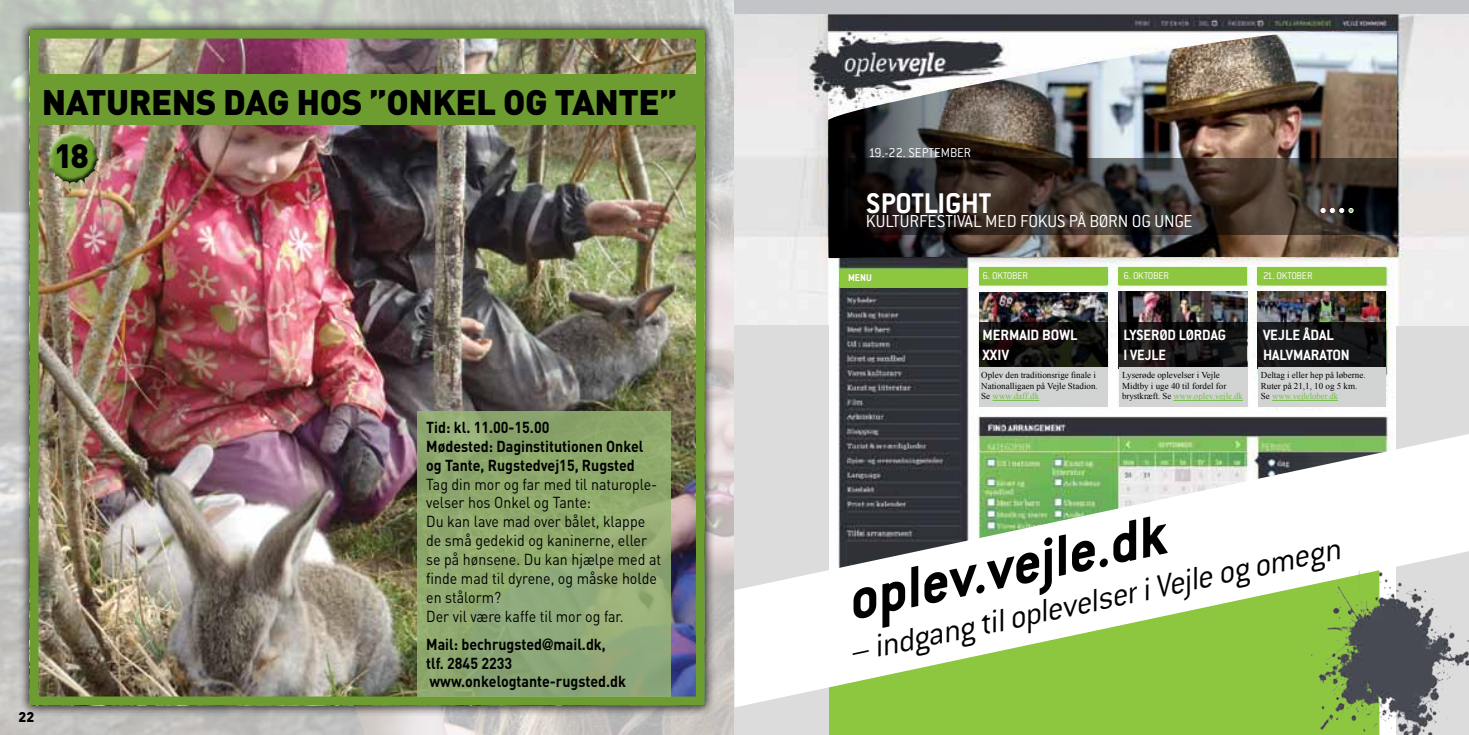
<style>
.page{position:relative;width:1469px;height:735px;background:#fff}
.page>*{position:absolute;margin:0;border:0;box-sizing:border-box;transform-origin:0 0}
.t1{font:italic 700 62.3px "Conduit ITC Std";color:#000}
.t2{font:900 35px "DIN";letter-spacing:.015em;color:#000}
.t3{font:italic 300 34.65px "Conduit ITC Std";color:#000}
.t4{font:900 33.25px "DIN";color:#000}
.t5{font:700 31.15px "Conduit ITC Std";letter-spacing:-.005em;color:#fff}
.t6{font:300 19.07px "Conduit ITC Std";letter-spacing:-.01em;color:#fff}
.t7{font:700 16.28px/19.4px "Conduit ITC Std";color:#fff}
.t8{font:15.75px/18.9px "DIN";color:#000;scale:.9 1}
.t9{font:700 15.75px/18.9px "DIN";color:#000;scale:.9 1}
.t10{font:300 14.17px "Conduit ITC Std";color:#fff}
.t11{font:900 14px "DIN";color:#000}
.t12{font:300 10.85px "Conduit ITC Std";letter-spacing:-.025em;color:#fff}
.t13{font:700 10.85px "Conduit ITC Std";color:#fff}
.t14{font:9.1px/10.8px "Times New Roman";color:#000}
.s1{font-family:"Helvetica Neue"}
.s2{color:#72bf44}
</style>
<div class="page">
<img style="left:0;top:0;width:734px;height:734px">
<img style="left:734px;top:14px;width:734px;height:419px">
<img style="left:828px;top:32px;width:568px;height:226px">
<div style="left:1396px;top:326px;width:72px;height:408px;background:#dbdcdb"></div>
<div style="left:828px;top:707px;width:463px;height:27px;background:#8dc63f"></div>
<div style="left:734px;top:0;width:734px;height:14px;background:#c3c4c8"></div>
<div style="left:734px;top:326px;width:94px;height:408px;background:#dbdcdb"></div>
<img style="left:1257px;top:292px;width:128px;height:30px">
<img style="left:1118px;top:292px;width:129px;height:30px">
<img style="left:979px;top:292px;width:128px;height:30px">
<svg style="left:1257px;top:322px;width:128px;height:45px;background:#151516"></svg>
<svg style="left:1118px;top:322px;width:129px;height:45px;background:#151313"></svg>
<svg style="left:979px;top:322px;width:128px;height:45px;background:#110f0c"></svg>
<div style="left:979px;top:367px;width:128px;height:40px;background:#d2d4d3"></div>
<div style="left:1118px;top:367px;width:129px;height:40px;background:#d2d4d3"></div>
<div style="left:1257px;top:367px;width:128px;height:40px;background:#d2d4d3"></div>
<hr style="left:992px;top:400px;width:47px;height:1px;background:#72bf44">
<hr style="left:1173px;top:400px;width:69px;height:1px;background:#72bf44">
<hr style="left:1272px;top:400px;width:66px;height:1px;background:#72bf44">
<svg style="left:734px;top:433px;width:734px;height:274px"></svg>
<svg style="left:1320px;top:208px;width:33px;height:5px"></svg>
<img style="left:1291px;top:539px;width:177px;height:195px">
<div style="left:979px;top:267px;width:128px;height:18px;background:#8dc63f"></div>
<div style="left:839px;top:269px;width:128px;height:18px;background:#8dc63f"></div>
<div style="left:1118px;top:267px;width:129px;height:18px;background:#8dc63f"></div>
<div style="left:1257px;top:267px;width:128px;height:18px;background:#8dc63f"></div>
<div style="left:18px;top:18px;width:698px;height:698px;background:#000;opacity:.8"></div>
<img style="left:40px;top:40px;width:654px;height:654px">
<div style="left:30px;top:30px;width:674px;height:674px;border:9px solid #6d9d31"></div>
<div style="left:35px;top:74px;width:664px;height:51px;background:#6d9d31"></div>
<div style="left:34px;top:117px;width:80px;height:83px;background:#000;opacity:.75"></div>
<svg style="left:417px;top:411px;width:254px;height:285px;background:#8fa971"></svg>
<h2 class="t2" style="left:42px;top:78px;width:636px">NATURENS DAG HOS ”ONKEL OG TANTE”</h2>
<h3 class="t4" style="left:54px;top:133px;width:36px">18</h3>
<h3 class="t11" style="left:19px;top:707px;width:17px">22</h3>
<h3 class="t9" style="left:426px;top:416px;width:243px">Tid: kl. 11.00-15.00<br>Mødested: Daginstitutionen Onkel og Tante, Rugstedvej15, Rugsted</h3>
<p class="t8" style="left:426px;top:474px;width:263px">Tag din mor og far med til naturople&shy;velser hos Onkel og Tante:<br>Du kan lave mad over bålet, klappe de små gedekid og kaninerne, eller se på hønsene. Du kan hjælpe med at finde mad til dyrene, og måske holde en stålorm?<br>Der vil være kaffe til mor og far.</p>
<h3 class="t9" style="left:426px;top:633px;width:223px">Mail: bechrugsted<span class="s1">@</span>mail.dk, tlf. 2845 2233 www.onkelogtante-rugsted.dk</h3>
<h3 class="t10" style="left:868px;top:144px;width:104px">19.-22. SEPTEMBER</h3>
<h3 class="t5" style="left:866px;top:184px;width:127px">SPOTLIGHT</h3>
<h3 class="t6" style="left:866px;top:209px;width:328px">KULTURFESTIVAL MED FOKUS PÅ BØRN OG UNGE</h3>
<p class="t13" style="left:848px;top:270px;width:25px">MENU</p>
<p class="t12" style="left:982px;top:269px;width:47px">6. OKTOBER</p>
<p class="t12" style="left:1123px;top:269px;width:47px">6. OKTOBER</p>
<p class="t12" style="left:1262px;top:269px;width:51px">21. OKTOBER</p>
<h3 class="t7" style="left:982px;top:324px;width:96px">MERMAID BOWL<br>XXIV</h3>
<h3 class="t7" style="left:1123px;top:324px;width:104px">LYSERØD LØRDAG<br>I VEJLE</h3>
<h3 class="t7" style="left:1262px;top:324px;width:88px">VEJLE ÅDAL<br>HALVMARATON</h3>
<p class="t14" style="left:981px;top:369px;width:118px">Oplev den traditionsrige finale i<br>Nationalligaen på Vejle Stadion.<br>Se <span class="s2">www.daff.dk</span></p>
<p class="t14" style="left:1122px;top:369px;width:122px">Lyserøde oplevelser i Vejle<br>Midtby i uge 40 til fordel for brystkræft. Se <span class="s2">www.oplev.vejle.dk</span></p>
<p class="t14" style="left:1260px;top:369px;width:106px">Deltag i eller hep på løberne.<br>Ruter på 21,1, 10 og 5 km.<br>Se <span class="s2">www.vejlelober.dk</span></p>
<h1 class="t1" style="left:839px;top:564px;width:325px;rotate:-12deg">oplev.vejle.dk</h1>
<h3 class="t3" style="left:844px;top:631px;width:503px;rotate:-12deg">– indgang til oplevelser i Vejle og omegn</h3>
</div>
